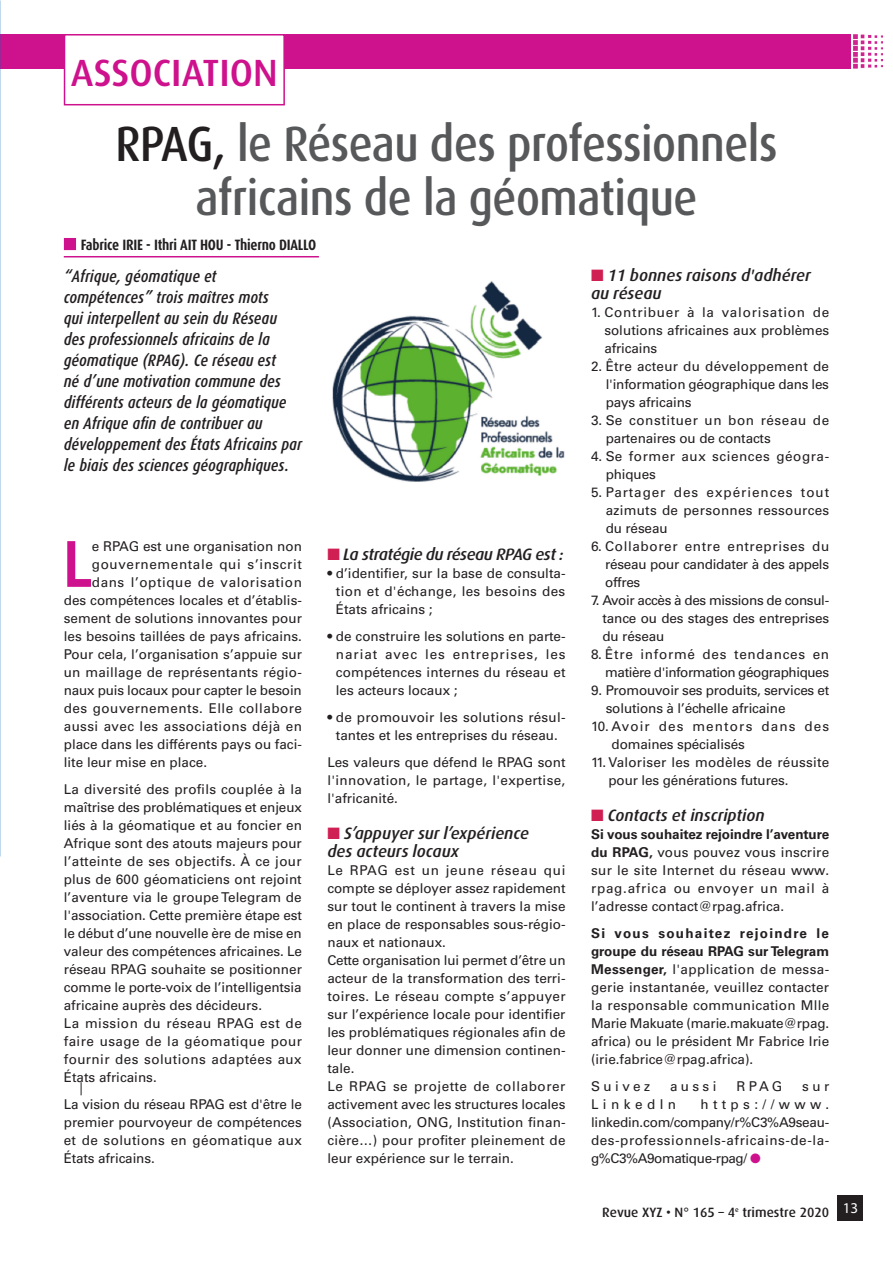
<style>
.page{position:relative;width:893px;height:1263px;background:#fff}
.page>*{position:absolute;margin:0;border:0;box-sizing:border-box;transform-origin:0 0}
.texte_courant{font:700 63.3px "Univers LT Std";color:#ce118c;scale:.8 1}
.Titre{font:500 49.5px/54px "Dax";letter-spacing:-.01em;color:#57585a;text-align:center;scale:.9 1}
.texte_courant-2{font:500 37.95px "Dax";color:#ce118c}
.chapo{font:italic 500 16.5px/21px "Dax Condensed";color:#231f20}
.sous_inter_2{font:italic 500 16.5px/18px "Dax";color:#231f20}
.sous_inter_2-2{font:italic 500 16.5px "Dax";letter-spacing:-.025em;color:#231f20}
.Nom_auteur{font:700 15px "Dax Condensed";letter-spacing:-.015em;color:#231f20}
.texte_courant-3{font:13.5px/18px "Univers LT Std";color:#231f20;text-align:justify}
.texte_courant-4{font:13.5px/18px "Univers LT Std";letter-spacing:.04em;color:#231f20}
.texte_courant-5{font:13.5px/18px "Univers LT Std";letter-spacing:-.03em;color:#231f20;text-align:right}
.t1{font:500 13.5px "Dax";color:#231f20}
.texte_courant-6{font:13.5px "Univers LT Std";letter-spacing:.035em;color:#231f20}
.texte_courant-7{font:13.5px "Univers LT Std";letter-spacing:.03em;color:#231f20}
.texte_courant-8{font:13.5px "Univers LT Std";letter-spacing:.045em;color:#231f20}
.texte_courant-9{font:13.5px "Univers LT Std";letter-spacing:.325em;color:#231f20}
.s1{color:#231f20}
.s2{color:#d01f53}
.s3{font-weight:700}
.s4{color:#ce118c}
</style>
<div class="page">
<div style="left:838px;top:1195px;width:25px;height:25px;background:#231f20"></div>
<img style="left:850px;top:34px;width:32px;height:35px">
<div style="left:0;top:34px;width:850px;height:34px;background:#ce118c"></div>
<svg style="left:81px;top:1082px;width:1px;height:13px"></svg>
<div style="left:64px;top:238px;width:12px;height:12px;background:#ce118c"></div>
<hr style="left:64px;top:256px;width:255px;height:1px;background:#ce118c">
<div style="left:64px;top:34px;width:221px;height:71px;background:#fff;border:2px solid #ce118c"></div>
<img style="left:332px;top:281px;width:233px;height:201px">
<p class="texte_courant-2" style="left:71px;top:52px;width:209px">ASSOCIATION</p>
<p class="Titre" style="left:115px;top:118px;width:737px"><span class="s1">RPAG,</span> le Réseau des professionnels africains de la géomatique</p>
<p class="Nom_auteur" style="left:81px;top:236px;width:237px">Fabrice IRIE - Ithri AIT HOU - Thierno DIALLO</p>
<p class="chapo" style="left:64px;top:266px;width:240px">“Afrique, géomatique et compétences” trois maîtres mots<br>qui interpellent au sein du Réseau des professionnels africains de la géomatique (RPAG). Ce réseau est<br>né d’une motivation commune des différents acteurs de la géomatique en Afrique afin de contribuer au développement des États Africains par le biais des sciences géographiques.</p>
<p class="texte_courant" style="left:64px;top:527px;width:37px">L</p>
<p class="texte_courant-3" style="left:92px;top:537px;width:211px">e RPAG est une organisation non</p>
<p class="texte_courant-8" style="left:92px;top:556px;width:212px">gouvernementale qui s’inscrit</p>
<p class="texte_courant-4" style="left:92px;top:573px;width:211px">dans l’optique de valorisation</p>
<p class="texte_courant-3" style="left:64px;top:591px;width:240px">des compétences locales et d’établis-</p>
<p class="texte_courant-3" style="left:64px;top:609px;width:240px">sement de solutions innovantes pour</p>
<p class="texte_courant-3" style="left:64px;top:627px;width:240px">les besoins taillées de pays africains.</p>
<p class="texte_courant-3" style="left:64px;top:645px;width:240px">Pour cela, l’organisation s’appuie sur</p>
<p class="texte_courant-3" style="left:64px;top:663px;width:240px">un maillage de représentants régio-</p>
<p class="texte_courant-3" style="left:64px;top:681px;width:240px">naux puis locaux pour capter le besoin</p>
<p class="texte_courant-6" style="left:64px;top:700px;width:240px">des gouvernements. Elle collabore</p>
<p class="texte_courant-7" style="left:64px;top:718px;width:240px">aussi avec les associations déjà en</p>
<p class="texte_courant-3" style="left:64px;top:735px;width:240px">place dans les différents pays ou faci-</p>
<p class="texte_courant-3" style="left:64px;top:753px;width:145px">lite leur mise en place.</p>
<p class="texte_courant-3" style="left:64px;top:780px;width:240px">La diversité des profils couplée à la maîtrise des problématiques et enjeux liés à la géomatique et au foncier en Afrique sont des atouts majeurs pour l’atteinte de ses objectifs. À ce jour plus de 600 géomaticiens ont rejoint l’aventure via le groupe Telegram de l'association. Cette première étape est le début d’une nouvelle ère de mise en valeur des compétences africaines. Le réseau RPAG souhaite se positionner comme le porte-voix de l’intelligentsia africaine auprès des décideurs.</p>
<p class="texte_courant-3" style="left:64px;top:1014px;width:240px">La mission du réseau RPAG est de faire usage de la géomatique pour fournir des solutions adaptées aux États africains.</p>
<p class="texte_courant-3" style="left:64px;top:1095px;width:240px">La vision du réseau RPAG est d'être le premier pourvoyeur de compétences et de solutions en géomatique aux États africains.</p>
<p class="sous_inter_2-2" style="left:327px;top:545px;width:238px"><span class="s2">■</span> La stratégie du réseau RPAG est :</p>
<p class="texte_courant-3" style="left:336px;top:564px;width:231px;text-indent:-8px">• d’identifier, sur la base de consulta&shy;tion et d'échange, les besoins des États africains ;</p>
<p class="texte_courant-3" style="left:336px;top:627px;width:231px;text-indent:-8px">• de construire les solutions en parte&shy;nariat avec les entreprises, les compétences internes du réseau et les acteurs locaux ;</p>
<p class="texte_courant-3" style="left:327px;top:708px;width:240px;text-align:center">• de promouvoir les solutions résul&shy;tantes et les entreprises du réseau.</p>
<p class="texte_courant-3" style="left:327px;top:753px;width:240px">Les valeurs que défend le RPAG sont l'innovation, le partage, l'expertise, l'africanité.</p>
<p class="sous_inter_2" style="left:327px;top:824px;width:203px"><span class="s2">■</span> S’appuyer sur l’expérience des acteurs locaux</p>
<p class="texte_courant-3" style="left:327px;top:861px;width:240px">Le RPAG est un jeune réseau qui compte se déployer assez rapidement sur tout le continent à travers la mise en place de responsables sous-régio&shy;naux et nationaux.</p>
<p class="texte_courant-3" style="left:327px;top:951px;width:240px">Cette organisation lui permet d’être un acteur de la transformation des terri&shy;toires. Le réseau compte s’appuyer sur l’expérience locale pour identifier les problématiques régionales afin de leur donner une dimension continen&shy;tale.</p>
<p class="texte_courant-3" style="left:327px;top:1077px;width:240px">Le RPAG se projette de collaborer activement avec les structures locales (Association, ONG, Institution finan&shy;cière…) pour profiter pleinement de leur expérience sur le terrain.</p>
<p class="sous_inter_2" style="left:591px;top:266px;width:221px"><span class="s2">■</span> 11 bonnes raisons d'adhérer au réseau</p>
<p class="texte_courant-3" style="left:604px;top:303px;width:226px;text-indent:-13px">1. Contribuer à la valorisation de solutions africaines aux problèmes africains</p>
<p class="texte_courant-3" style="left:606px;top:357px;width:225px;text-indent:-15px">2. Être acteur du développement de l'information géographique dans les pays africains</p>
<p class="texte_courant-3" style="left:606px;top:411px;width:225px;text-indent:-15px">3. Se constituer un bon réseau de partenaires ou de contacts</p>
<p class="texte_courant-4" style="left:606px;top:447px;width:225px;text-indent:-15px">4. Se former aux sciences géogra&shy;phiques</p>
<p class="texte_courant-3" style="left:606px;top:483px;width:225px;text-indent:-15px">5. Partager des expériences tout azimuts de personnes ressources du réseau</p>
<p class="texte_courant-3" style="left:605px;top:537px;width:226px;text-indent:-14px">6. Collaborer entre entreprises du réseau pour candidater à des appels offres</p>
<p class="texte_courant-3" style="left:602px;top:591px;width:228px;text-indent:-11px">7. Avoir accès à des missions de consul&shy;tance ou des stages des entreprises du réseau</p>
<p class="texte_courant-5" style="left:591px;top:645px;width:240px">8. Être informé des tendances en matière d'information géographiques</p>
<p class="texte_courant-3" style="left:606px;top:681px;width:225px;text-indent:-15px">9. Promouvoir ses produits, services et solutions à l’échelle africaine</p>
<p class="texte_courant-3" style="left:612px;top:717px;width:219px;text-indent:-21px">10. Avoir des mentors dans des domaines spécialisés</p>
<p class="texte_courant-3" style="left:608px;top:753px;width:222px;text-indent:-17px">11. Valoriser les modèles de réussite pour les générations futures.</p>
<p class="sous_inter_2" style="left:591px;top:806px;width:175px"><span class="s2">■</span> Contacts et inscription</p>
<p class="texte_courant-3" style="left:591px;top:825px;width:240px"><span class="s3">Si vous souhaitez rejoindre l’aventure du RPAG,</span> vous pouvez vous inscrire sur le site Internet du réseau www. rpag.africa ou envoyer un mail à l’adresse contact@rpag.africa.</p>
<p class="texte_courant-3" style="left:591px;top:924px;width:240px"><span class="s3">Si vous souhaitez rejoindre le groupe du réseau RPAG sur Telegram Messenger,</span> l'application de messa&shy;gerie instantanée, veuillez contacter la responsable communication Mlle Marie Makuate (marie.makuate@rpag. africa) ou le président Mr Fabrice Irie (irie.fabrice@rpag.africa).</p>
<p class="texte_courant-3" style="left:591px;top:1077px;width:61px">Suivez</p>
<p class="texte_courant-3" style="left:670px;top:1077px;width:48px">aussi</p>
<p class="texte_courant-3" style="left:736px;top:1077px;width:48px">RPAG</p>
<p class="texte_courant-3" style="left:802px;top:1077px;width:28px">sur</p>
<p class="texte_courant-9" style="left:591px;top:1096px;width:86px">LinkedIn</p>
<p class="texte_courant-3" style="left:591px;top:1095px;width:240px;text-indent:109px">https://www. linkedin.com/company/r%C3%A9seau&shy;des-professionnels-africains-de-la&shy;g%C3%A9omatique-rpag/ <span class="s4">●</span></p>
<p class="t1" style="left:602px;top:1205px;width:257px">Revue XYZ • N° 165 – 4<sup>e</sup> trimestre 2020 <sup>13</sup></p>
</div>
